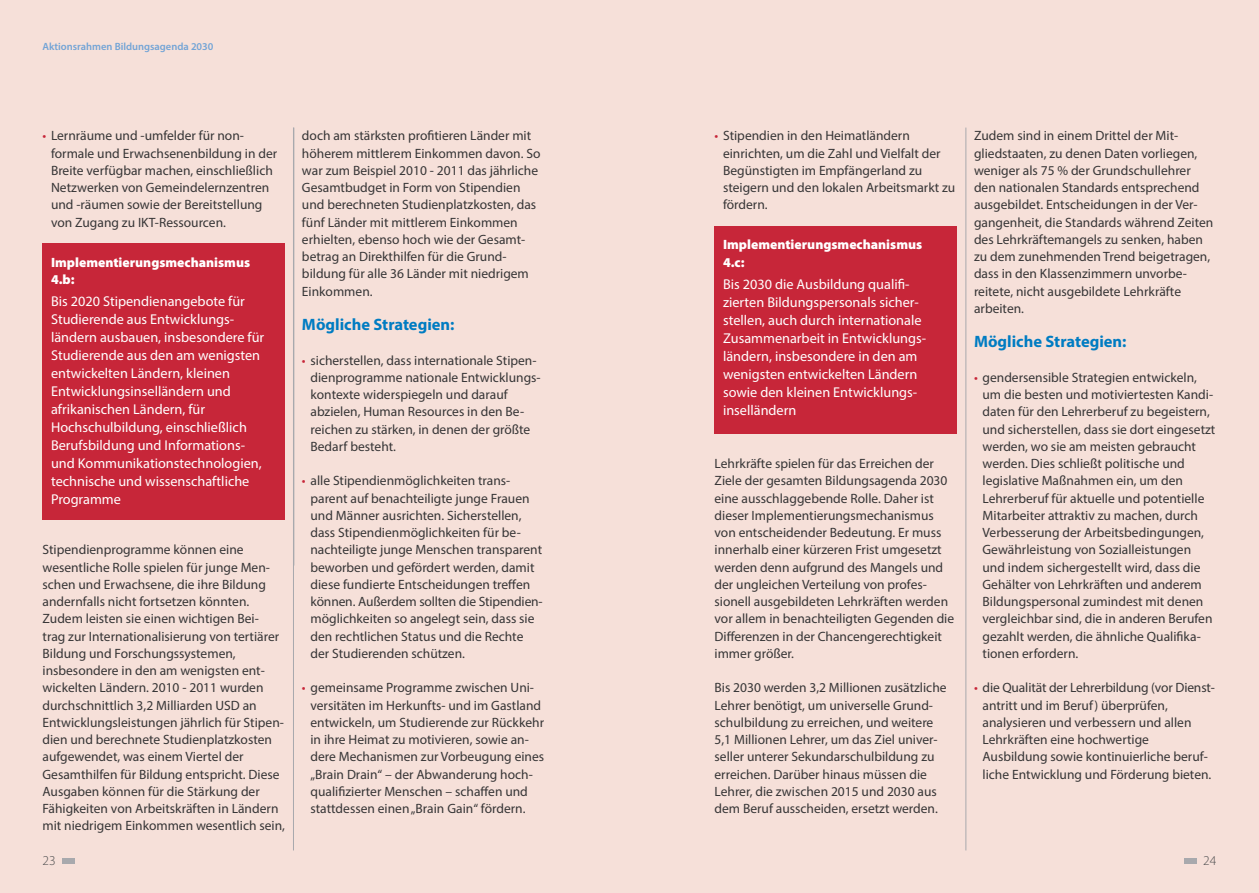
<style>
.page{position:relative;width:1259px;height:893px;background:#fff}
.page>*{position:absolute;margin:0;border:0;box-sizing:border-box;transform-origin:0 0}
.t1{font:700 16.5px "Myriad Pro";color:#007cc2}
.t2{font:14.25px/18px "Myriad Pro";color:#fff}
.t3{font:13.5px/17.2px "Myriad Pro";color:#363536}
.t4{font:900 13.5px/17.2px "Myriad Pro";color:#fff}
.t5{font:300 13.5px "Myriad Pro";color:#4b4c4d}
.t6{font:600 10.5px "Myriad Pro";color:#73a4d6}
.s1{color:#c72639}
</style>
<div class="page">
<div style="left:0;top:0;width:629px;height:893px;background:#f6e0d9"></div>
<div style="left:629px;top:0;width:630px;height:893px;background:#f6e0d9"></div>
<div style="left:1184px;top:858px;width:13px;height:5px;background:#a8a9ad"></div>
<div style="left:62px;top:858px;width:12px;height:5px;background:#a8a9ad"></div>
<hr style="left:293px;top:128px;width:1px;height:722px;background:#a8a9ad">
<hr style="left:965px;top:128px;width:1px;height:722px;background:#a8a9ad">
<div style="left:43px;top:244px;width:242px;height:276px;background:#c72639"></div>
<div style="left:714px;top:226px;width:243px;height:208px;background:#c72639"></div>
<p class="t6" style="left:43px;top:40px;width:172px">Aktionsrahmen Bildungsagenda 2030</p>
<p class="t3" style="left:51px;top:127px;width:228px;text-indent:-9px"><span class="s1">•</span> Lernräume und -umfelder für non&shy;formale und Erwachsenenbildung in der Breite verfügbar machen, einschließlich Netzwerken von Gemeindelernzentren und -räumen sowie der Bereitstellung von Zugang zu IKT-Ressourcen.</p>
<p class="t4" style="left:51px;top:254px;width:201px">Implementierungsmechanismus<br>4.b:</p>
<p class="t2" style="left:51px;top:292px;width:215px">Bis 2020 Stipendienangebote für<br>Studierende aus Entwicklungs&shy;ländern ausbauen, insbesondere für<br>Studierende aus den am wenigsten entwickelten Ländern, kleinen<br>Entwicklungsinselländern und afrikanischen Ländern, für<br>Hochschulbildung, einschließlich<br>Berufsbildung und Informations&shy;und Kommunikationstechnologien, technische und wissenschaftliche<br>Programme</p>
<p class="t3" style="left:43px;top:541px;width:244px">Stipendienprogramme können eine wesentliche Rolle spielen für junge Men&shy;schen und Erwachsene, die ihre Bildung andernfalls nicht fortsetzen könnten.<br>Zudem leisten sie einen wichtigen Bei&shy;trag zur Internationalisierung von tertiärer Bildung und Forschungssystemen, insbesondere in den am wenigsten ent&shy;wickelten Ländern. 2010 - 2011 wurden durchschnittlich 3,2 Milliarden USD an Entwicklungsleistungen jährlich für Stipen&shy;dien und berechnete Studienplatzkosten aufgewendet, was einem Viertel der Gesamthilfen für Bildung entspricht. Diese Ausgaben können für die Stärkung der Fähigkeiten von Arbeitskräften in Ländern mit niedrigem Einkommen wesentlich sein,</p>
<p class="t3" style="left:302px;top:127px;width:240px">doch am stärksten profitieren Länder mit höherem mittlerem Einkommen davon. So war zum Beispiel 2010 - 2011 das jährliche Gesamtbudget in Form von Stipendien und berechneten Studienplatzkosten, das fünf Länder mit mittlerem Einkommen erhielten, ebenso hoch wie der Gesamt&shy;betrag an Direkthilfen für die Grund&shy;bildung für alle 36 Länder mit niedrigem Einkommen.</p>
<p class="t1" style="left:302px;top:314px;width:154px">Mögliche Strategien:</p>
<p class="t3" style="left:310px;top:351px;width:232px;text-indent:-9px"><span class="s1">•</span> sicherstellen, dass internationale Stipen&shy;dienprogramme nationale Entwicklungs&shy;kontexte widerspiegeln und darauf abzielen, Human Resources in den Be&shy;reichen zu stärken, in denen der größte Bedarf besteht.</p>
<p class="t3" style="left:310px;top:472px;width:234px;text-indent:-9px"><span class="s1">•</span> alle Stipendienmöglichkeiten trans&shy;parent auf benachteiligte junge Frauen und Männer ausrichten. Sicherstellen, dass Stipendienmöglichkeiten für be&shy;nachteiligte junge Menschen transparent beworben und gefördert werden, damit diese fundierte Entscheidungen treffen können. Außerdem sollten die Stipendien&shy;möglichkeiten so angelegt sein, dass sie den rechtlichen Status und die Rechte der Studierenden schützen.</p>
<p class="t3" style="left:310px;top:679px;width:235px;text-indent:-9px"><span class="s1">•</span> gemeinsame Programme zwischen Uni&shy;versitäten im Herkunfts- und im Gastland entwickeln, um Studierende zur Rückkehr in ihre Heimat zu motivieren, sowie an&shy;dere Mechanismen zur Vorbeugung eines „Brain Drain“ – der Abwanderung hoch&shy;qualifizierter Menschen – schaffen und stattdessen einen „Brain Gain“ fördern.</p>
<p class="t3" style="left:723px;top:127px;width:234px;text-indent:-9px"><span class="s1">•</span> Stipendien in den Heimatländern einrichten, um die Zahl und Vielfalt der<br>Begünstigten im Empfängerland zu steigern und den lokalen Arbeitsmarkt zu fördern.</p>
<p class="t4" style="left:723px;top:236px;width:201px">Implementierungsmechanismus<br>4.c:</p>
<p class="t2" style="left:723px;top:275px;width:205px">Bis 2030 die Ausbildung qualifi&shy;zierten Bildungspersonals sicher&shy;stellen, auch durch internationale<br>Zusammenarbeit in Entwicklungs&shy;ländern, insbesondere in den am wenigsten entwickelten Ländern sowie den kleinen Entwicklungs&shy;inselländern</p>
<p class="t3" style="left:714px;top:455px;width:241px">Lehrkräfte spielen für das Erreichen der Ziele der gesamten Bildungsagenda 2030 eine ausschlaggebende Rolle. Daher ist dieser Implementierungsmechanismus von entscheidender Bedeutung. Er muss innerhalb einer kürzeren Frist umgesetzt werden denn aufgrund des Mangels und der ungleichen Verteilung von profes&shy;sionell ausgebildeten Lehrkräften werden vor allem in benachteiligten Gegenden die Differenzen in der Chancengerechtigkeit immer größer.</p>
<p class="t3" style="left:714px;top:679px;width:233px">Bis 2030 werden 3,2 Millionen zusätzliche Lehrer benötigt, um universelle Grund&shy;schulbildung zu erreichen, und weitere 5,1 Millionen Lehrer, um das Ziel univer&shy;seller unterer Sekundarschulbildung zu erreichen. Darüber hinaus müssen die Lehrer, die zwischen 2015 und 2030 aus dem Beruf ausscheiden, ersetzt werden.</p>
<p class="t3" style="left:974px;top:127px;width:241px">Zudem sind in einem Drittel der Mit&shy;gliedstaaten, zu denen Daten vorliegen, weniger als 75 % der Grundschullehrer den nationalen Standards entsprechend ausgebildet. Entscheidungen in der Ver&shy;gangenheit, die Standards während Zeiten des Lehrkräftemangels zu senken, haben zu dem zunehmenden Trend beigetragen, dass in den Klassenzimmern unvorbe&shy;reitete, nicht ausgebildete Lehrkräfte arbeiten.</p>
<p class="t1" style="left:974px;top:331px;width:154px">Mögliche Strategien:</p>
<p class="t3" style="left:982px;top:368px;width:234px;text-indent:-9px"><span class="s1">•</span> gendersensible Strategien entwickeln, um die besten und motiviertesten Kandi&shy;daten für den Lehrerberuf zu begeistern, und sicherstellen, dass sie dort eingesetzt werden, wo sie am meisten gebraucht werden. Dies schließt politische und legislative Maßnahmen ein, um den Lehrerberuf für aktuelle und potentielle Mitarbeiter attraktiv zu machen, durch Verbesserung der Arbeitsbedingungen, Gewährleistung von Sozialleistungen und indem sichergestellt wird, dass die Gehälter von Lehrkräften und anderem Bildungspersonal zumindest mit denen vergleichbar sind, die in anderen Berufen gezahlt werden, die ähnliche Qualifika&shy;tionen erfordern.</p>
<p class="t3" style="left:982px;top:679px;width:234px;text-indent:-9px"><span class="s1">•</span> die Qualität der Lehrerbildung (vor Dienst&shy;antritt und im Beruf) überprüfen, analysieren und verbessern und allen Lehrkräften eine hochwertige Ausbildung sowie kontinuierliche beruf&shy;liche Entwicklung und Förderung bieten.</p>
<p class="t5" style="left:43px;top:852px;width:15px">23</p>
<p class="t5" style="left:1203px;top:852px;width:15px">24</p>
</div>
